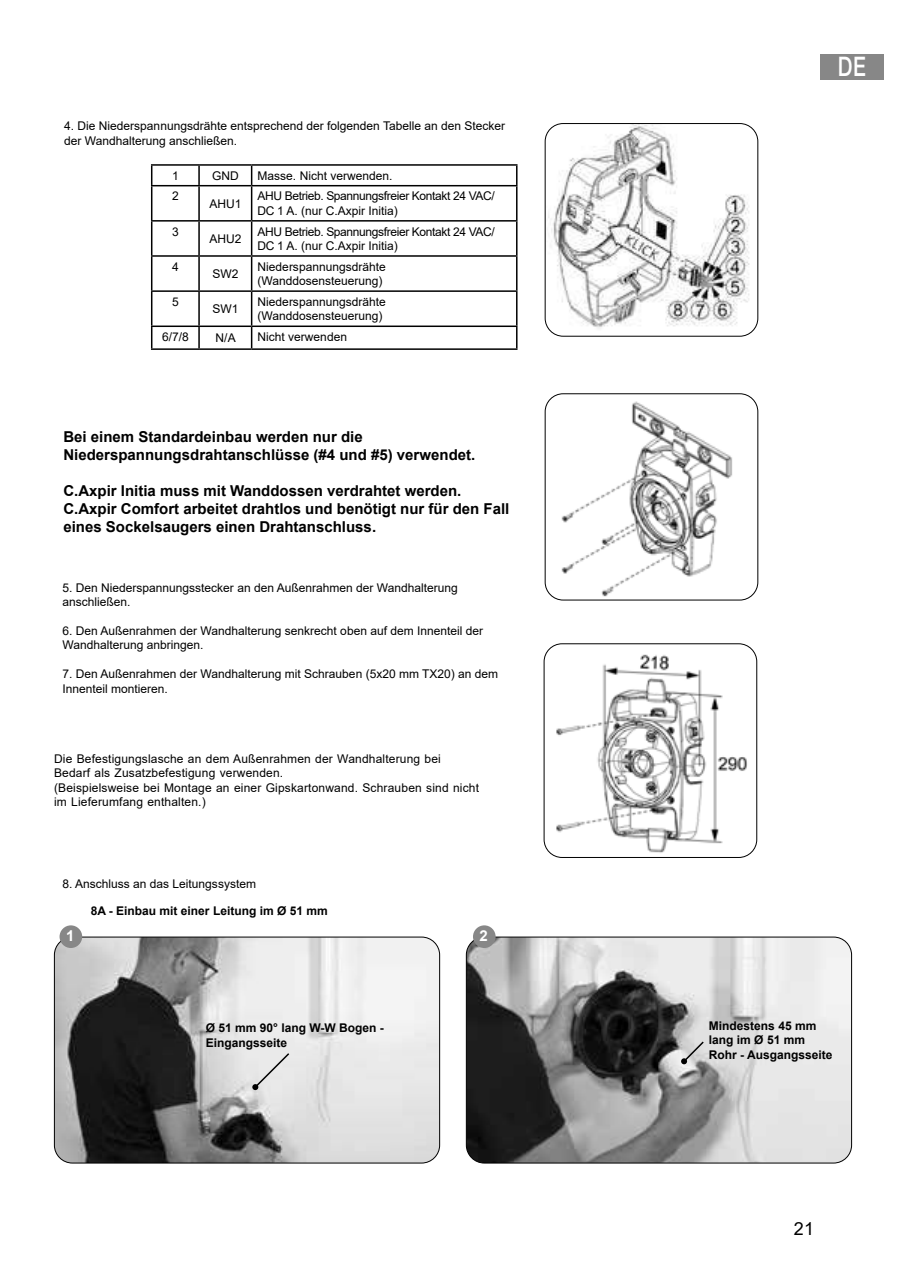
<style>
.page{position:relative;width:906px;height:1276px;background:#fff}
.page>*{position:absolute;margin:0;border:0;box-sizing:border-box;transform-origin:0 0}
.t1{font:500 27px "Helvetica Neue LT Std";color:#fff;scale:.75 1}
.t2{font:18px "Arial";color:#000}
.t3{font:700 15px/18px "Arial";color:#000}
.t4{font:700 15px "Arial";color:#fff}
.t5{font:12px/14.4px "Arial";color:#000}
.t6{font:12px/14.4px "Arial";letter-spacing:-.03em;color:#000}
.t7{font:700 12px/14.4px "Arial";color:#000}
</style>
<div class="page">
<img style="left:545px;top:124px;width:208px;height:207px">
<div style="left:545px;top:123px;width:213px;height:213px;border:1px solid #000;border-radius:18px"></div>
<img style="left:547px;top:395px;width:208px;height:205px">
<div style="left:545px;top:393px;width:213px;height:207px;border:1px solid #000;border-radius:18px"></div>
<img style="left:546px;top:650px;width:204px;height:204px">
<div style="left:544px;top:643px;width:213px;height:215px;border:1px solid #000;border-radius:18px"></div>
<hr style="left:151px;top:164px;width:48px;height:2px;background:#000">
<svg style="left:151px;top:166px;width:1px;height:19px"></svg>
<hr style="left:199px;top:164px;width:53px;height:2px;background:#000">
<svg style="left:198px;top:166px;width:2px;height:19px"></svg>
<hr style="left:252px;top:164px;width:265px;height:2px;background:#000">
<svg style="left:251px;top:166px;width:1px;height:19px"></svg>
<svg style="left:516px;top:166px;width:1px;height:19px"></svg>
<hr style="left:151px;top:185px;width:48px;height:1px;background:#000">
<hr style="left:151px;top:186px;width:1px;height:34px;background:#000">
<hr style="left:199px;top:185px;width:53px;height:1px;background:#000">
<hr style="left:198px;top:186px;width:2px;height:34px;background:#000">
<hr style="left:252px;top:185px;width:265px;height:1px;background:#000">
<hr style="left:251px;top:186px;width:1px;height:34px;background:#000">
<hr style="left:516px;top:186px;width:1px;height:34px;background:#000">
<hr style="left:151px;top:220px;width:48px;height:2px;background:#000">
<hr style="left:151px;top:222px;width:1px;height:33px;background:#000">
<hr style="left:199px;top:220px;width:53px;height:2px;background:#000">
<hr style="left:198px;top:222px;width:2px;height:33px;background:#000">
<hr style="left:252px;top:220px;width:265px;height:2px;background:#000">
<hr style="left:251px;top:222px;width:1px;height:33px;background:#000">
<hr style="left:516px;top:222px;width:1px;height:33px;background:#000">
<hr style="left:151px;top:255px;width:48px;height:2px;background:#000">
<hr style="left:151px;top:257px;width:1px;height:33px;background:#000">
<hr style="left:199px;top:255px;width:53px;height:2px;background:#000">
<hr style="left:198px;top:257px;width:2px;height:33px;background:#000">
<hr style="left:252px;top:255px;width:265px;height:2px;background:#000">
<hr style="left:251px;top:257px;width:1px;height:33px;background:#000">
<hr style="left:516px;top:257px;width:1px;height:33px;background:#000">
<hr style="left:151px;top:290px;width:48px;height:2px;background:#000">
<hr style="left:151px;top:292px;width:1px;height:33px;background:#000">
<hr style="left:199px;top:290px;width:53px;height:2px;background:#000">
<hr style="left:198px;top:292px;width:2px;height:33px;background:#000">
<hr style="left:252px;top:290px;width:265px;height:2px;background:#000">
<hr style="left:251px;top:292px;width:1px;height:33px;background:#000">
<hr style="left:516px;top:292px;width:1px;height:33px;background:#000">
<hr style="left:151px;top:325px;width:48px;height:2px;background:#000">
<svg style="left:151px;top:327px;width:1px;height:21px"></svg>
<hr style="left:199px;top:325px;width:53px;height:2px;background:#000">
<hr style="left:198px;top:327px;width:2px;height:21px;background:#000">
<hr style="left:252px;top:325px;width:265px;height:2px;background:#000">
<svg style="left:251px;top:327px;width:1px;height:21px"></svg>
<svg style="left:516px;top:327px;width:1px;height:21px"></svg>
<hr style="left:151px;top:348px;width:48px;height:2px;background:#000">
<hr style="left:199px;top:348px;width:53px;height:2px;background:#000">
<hr style="left:252px;top:348px;width:265px;height:2px;background:#000">
<img style="left:54px;top:937px;width:385px;height:226px">
<div style="left:54px;top:936px;width:386px;height:227px;border:1px solid #000;border-radius:18px"></div>
<img style="left:466px;top:938px;width:385px;height:225px">
<div style="left:466px;top:936px;width:386px;height:227px;border:1px solid #000;border-radius:18px"></div>
<div style="left:60px;top:925px;width:22px;height:23px;background:#878787;border-radius:50%"></div>
<div style="left:473px;top:925px;width:22px;height:23px;background:#878787;border-radius:50%"></div>
<svg style="left:252px;top:1051px;width:39px;height:39px;background:#d9d9d9"></svg>
<svg style="left:681px;top:1040px;width:24px;height:24px"></svg>
<div style="left:820px;top:54px;width:64px;height:26px;background:#878787"></div>
<p class="t5" style="left:64px;top:119px;width:442px">4. Die Niederspannungsdrähte entsprechend der folgenden Tabelle an den Stecker der Wandhalterung anschließen.</p>
<p class="t5" style="left:172px;top:168px;width:8px">1</p>
<p class="t5" style="left:212px;top:168px;width:28px">GND</p>
<p class="t5" style="left:258px;top:168px;width:136px">Masse. Nicht verwenden.</p>
<p class="t5" style="left:172px;top:189px;width:8px">2</p>
<p class="t5" style="left:209px;top:196px;width:34px">AHU1</p>
<p class="t6" style="left:258px;top:189px;width:239px">AHU Betrieb. Spannungsfreier Kontakt 24 VAC/<br>DC 1 A. (nur C.Axpir Initia)</p>
<p class="t5" style="left:172px;top:224px;width:8px">3</p>
<p class="t5" style="left:209px;top:231px;width:34px">AHU2</p>
<p class="t6" style="left:258px;top:224px;width:239px">AHU Betrieb. Spannungsfreier Kontakt 24 VAC/<br>DC 1 A. (nur C.Axpir Initia)</p>
<p class="t5" style="left:172px;top:259px;width:8px">4</p>
<p class="t5" style="left:212px;top:266px;width:28px">SW2</p>
<p class="t5" style="left:258px;top:259px;width:130px">Niederspannungsdrähte (Wanddosensteuerung)</p>
<p class="t5" style="left:172px;top:294px;width:8px">5</p>
<p class="t5" style="left:212px;top:301px;width:28px">SW1</p>
<p class="t5" style="left:258px;top:294px;width:130px">Niederspannungsdrähte (Wanddosensteuerung)</p>
<p class="t5" style="left:162px;top:329px;width:28px">6/7/8</p>
<p class="t5" style="left:216px;top:330px;width:22px">N/A</p>
<p class="t5" style="left:258px;top:329px;width:91px">Nicht verwenden</p>
<p class="t3" style="left:63px;top:427px;width:413px">Bei einem Standardeinbau werden nur die<br>Niederspannungsdrahtanschlüsse (#4 und #5) verwendet.</p>
<p class="t3" style="left:63px;top:481px;width:447px">C.Axpir Initia muss mit Wanddossen verdrahtet werden.<br>C.Axpir Comfort arbeitet drahtlos und benötigt nur für den Fall eines Sockelsaugers einen Drahtanschluss.</p>
<p class="t5" style="left:63px;top:580px;width:397px">5. Den Niederspannungsstecker an den Außenrahmen der Wandhalterung anschließen.</p>
<p class="t5" style="left:63px;top:623px;width:422px">6. Den Außenrahmen der Wandhalterung senkrecht oben auf dem Innenteil der<br>Wandhalterung anbringen.</p>
<p class="t5" style="left:63px;top:666px;width:437px">7. Den Außenrahmen der Wandhalterung mit Schrauben (5x20 mm TX20) an dem<br>Innenteil montieren.</p>
<p class="t5" style="left:54px;top:751px;width:426px">Die Befestigungslasche an dem Außenrahmen der Wandhalterung bei Bedarf als Zusatzbefestigung verwenden.<br>(Beispielsweise bei Montage an einer Gipskartonwand. Schrauben sind nicht im Lieferumfang enthalten.)</p>
<p class="t5" style="left:63px;top:876px;width:195px">8. Anschluss an das Leitungssystem</p>
<p class="t7" style="left:91px;top:903px;width:238px">8A - Einbau mit einer Leitung im Ø 51 mm</p>
<p class="t4" style="left:66px;top:925px;width:10px">1</p>
<p class="t4" style="left:479px;top:925px;width:10px">2</p>
<p class="t7" style="left:206px;top:1021px;width:179px">Ø 51 mm 90° lang W-W Bogen -<br>Eingangsseite</p>
<h1 class="t1" style="left:838px;top:51px;width:39px">DE</h1>
<p class="t7" style="left:709px;top:1018px;width:125px">Mindestens 45 mm lang im Ø 51 mm<br>Rohr - Ausgangsseite</p>
<h2 class="t2" style="left:794px;top:1216px;width:22px">21</h2>
</div>
